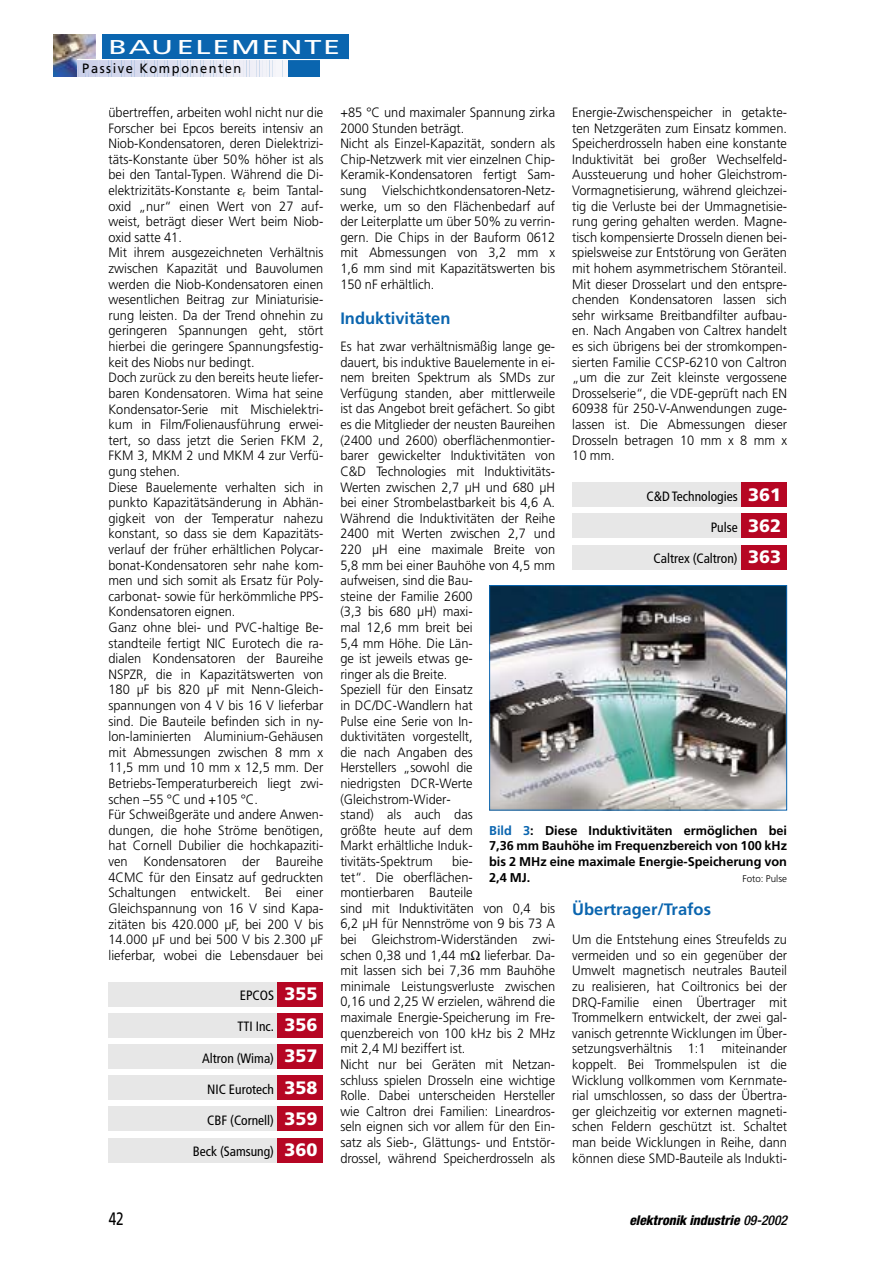
<style>
.page{position:relative;width:893px;height:1262px;background:#fff}
.page>*{position:absolute;margin:0;border:0;box-sizing:border-box;transform-origin:0 0}
.t1{font:19.95px "Frutiger";letter-spacing:.055em;color:#fff;scale:1.53 1}
.t2{font:18px "Frutiger";color:#000;scale:.75 1}
.t3{font:700 16.5px "Frutiger";color:#0a65af}
.t4{font:300 13.5px/15.6px "Frutiger";color:#000;scale:.95 1}
.t5{font:condensed 13.5px "Frutiger";color:#000}
.t6{font:italic 800 condensed 13.5px "Helvetica Neue";color:#000}
.t7{font:13.5px "Frutiger";letter-spacing:.12em;color:#000;scale:.95 1}
.t8{font:700 12.75px/15.6px "Frutiger";letter-spacing:-.005em;color:#000;text-align:justify}
.t9{font:300 9.75px "Frutiger";color:#000}
.s1{font-weight:900;font-stretch:normal;font-size:18px;color:#fff}
.s2{color:#0a65af}
.s3{font-weight:500}
</style>
<div class="page">
<div style="left:92px;top:34px;width:257px;height:26px;background:#0a65af"></div>
<div style="left:92px;top:60px;width:228px;height:17px;background:#0a65af"></div>
<div style="left:47px;top:29px;width:55px;height:55px;background:#fff"></div>
<hr style="left:96px;top:34px;width:1px;height:43px;background:#fafafd">
<img style="left:53px;top:34px;width:43px;height:43px">
<svg style="left:77px;top:60px;width:211px;height:17px;background:#dce0ef"></svg>
<hr style="left:77px;top:59px;width:272px;height:1px;background:#fff">
<img style="left:491px;top:587px;width:294px;height:221px">
<div style="left:489px;top:585px;width:298px;height:225px;border:1px solid #0a65af"></div>
<div style="left:108px;top:982px;width:171px;height:24px;background:#e7e7e7"></div>
<div style="left:277px;top:982px;width:46px;height:24px;background:#b60623"></div>
<div style="left:108px;top:1013px;width:171px;height:24px;background:#e7e7e7"></div>
<div style="left:277px;top:1013px;width:46px;height:24px;background:#b60623"></div>
<div style="left:108px;top:1044px;width:171px;height:24px;background:#e7e7e7"></div>
<div style="left:277px;top:1044px;width:46px;height:24px;background:#b60623"></div>
<div style="left:108px;top:1075px;width:171px;height:25px;background:#e7e7e7"></div>
<div style="left:277px;top:1075px;width:46px;height:25px;background:#b60623"></div>
<div style="left:108px;top:1106px;width:171px;height:25px;background:#e7e7e7"></div>
<div style="left:277px;top:1106px;width:46px;height:25px;background:#b60623"></div>
<div style="left:108px;top:1138px;width:171px;height:24px;background:#e7e7e7"></div>
<div style="left:277px;top:1138px;width:46px;height:24px;background:#b60623"></div>
<div style="left:572px;top:482px;width:170px;height:25px;background:#e7e7e7"></div>
<div style="left:741px;top:482px;width:46px;height:25px;background:#b60623"></div>
<div style="left:572px;top:514px;width:170px;height:24px;background:#e7e7e7"></div>
<div style="left:741px;top:514px;width:46px;height:24px;background:#b60623"></div>
<div style="left:572px;top:545px;width:170px;height:24px;background:#e7e7e7"></div>
<div style="left:741px;top:545px;width:46px;height:24px;background:#b60623"></div>
<h1 class="t1" style="left:108px;top:39px;width:153px">BAUELEMENTE</h1>
<p class="t7" style="left:82px;top:63px;width:169px">Passive Komponenten</p>
<p class="t4" style="left:108px;top:105px;width:228px">übertreffen, arbeiten wohl nicht nur die Forscher bei Epcos bereits intensiv an Niob-Kondensatoren, deren Dielektrizi&shy;täts-Konstante über 50% höher ist als bei den Tantal-Typen. Während die Di&shy;elektrizitäts-Konstante <sub>r</sub> beim Tantal&shy;oxid „nur“ einen Wert von 27 auf&shy;weist, beträgt dieser Wert beim Niob&shy;oxid satte 41.<br>Mit ihrem ausgezeichneten Verhältnis zwischen Kapazität und Bauvolumen werden die Niob-Kondensatoren einen wesentlichen Beitrag zur Miniaturisie&shy;rung leisten. Da der Trend ohnehin zu geringeren Spannungen geht, stört hierbei die geringere Spannungsfestig&shy;keit des Niobs nur bedingt.<br>Doch zurück zu den bereits heute liefer&shy;baren Kondensatoren. Wima hat seine Kondensator-Serie mit Mischielektri&shy;kum in Film/Folienausführung erwei&shy;tert, so dass jetzt die Serien FKM 2, FKM 3, MKM 2 und MKM 4 zur Verfü&shy;gung stehen.<br>Diese Bauelemente verhalten sich in punkto Kapazitätsänderung in Abhän&shy;gigkeit von der Temperatur nahezu konstant, so dass sie dem Kapazitäts&shy;verlauf der früher erhältlichen Polycar&shy;bonat-Kondensatoren sehr nahe kom&shy;men und sich somit als Ersatz für Poly&shy;carbonat- sowie für herkömmliche PPS-Kondensatoren eignen.<br>Ganz ohne blei- und PVC-haltige Be&shy;standteile fertigt NIC Eurotech die ra&shy;dialen Kondensatoren der Baureihe NSPZR, die in Kapazitätswerten von 180 µF bis 820 µF mit Nenn-Gleich&shy;spannungen von 4 V bis 16 V lieferbar sind. Die Bauteile befinden sich in ny&shy;lon-laminierten Aluminium-Gehäusen mit Abmessungen zwischen 8 mm x 11,5 mm und 10 mm x 12,5 mm. Der Betriebs-Temperaturbereich liegt zwi&shy;schen –55 °C und +105 °C.<br>Für Schweißgeräte und andere Anwen&shy;dungen, die hohe Ströme benötigen, hat Cornell Dubilier die hochkapaziti&shy;ven Kondensatoren der Baureihe 4CMC für den Einsatz auf gedruckten Schaltungen entwickelt. Bei einer Gleichspannung von 16 V sind Kapa&shy;zitäten bis 420.000 µF, bei 200 V bis 14.000 µF und bei 500 V bis 2.300 µF lieferbar, wobei die Lebensdauer bei</p>
<p class="t4" style="left:340px;top:106px;width:228px">+85 °C und maximaler Spannung zirka 2000 Stunden beträgt.<br>Nicht als Einzel-Kapazität, sondern als Chip-Netzwerk mit vier einzelnen Chip-Keramik-Kondensatoren fertigt Sam&shy;sung Vielschichtkondensatoren-Netz&shy;werke, um so den Flächenbedarf auf der Leiterplatte um über 50% zu verrin&shy;gern. Die Chips in der Bauform 0612 mit Abmessungen von 3,2 mm x 1,6 mm sind mit Kapazitätswerten bis 150 nF erhältlich.</p>
<p class="t4" style="left:572px;top:105px;width:228px;text-align:justify">Energie-Zwischenspeicher in getakte&shy;ten Netzgeräten zum Einsatz kommen.<br>Speicherdrosseln haben eine konstante Induktivität bei großer Wechselfeld-Aussteuerung und hoher Gleichstrom-Vormagnetisierung, während gleichzei&shy;tig die Verluste bei der Ummagnetisie&shy;rung gering gehalten werden. Magne&shy;tisch kompensierte Drosseln dienen bei&shy;spielsweise zur Entstörung von Geräten mit hohem asymmetrischem Störanteil.<br>Mit dieser Drosselart und den entspre&shy;chenden Kondensatoren lassen sich sehr wirksame Breitbandfilter aufbau&shy;en. Nach Angaben von Caltrex handelt es sich übrigens bei der stromkompen&shy;sierten Familie CCSP-6210 von Caltron „um die zur Zeit kleinste vergossene Drosselserie“, die VDE-geprüft nach EN 60938 für 250-V-Anwendungen zuge&shy;lassen ist. Die Abmessungen dieser Drosseln betragen 10 mm x 8 mm x 10 mm.</p>
<p class="t3" style="left:340px;top:311px;width:112px">Induktivitäten</p>
<p class="t4" style="left:340px;top:339px;width:228px">Es hat zwar verhältnismäßig lange ge&shy;dauert, bis induktive Bauelemente in ei&shy;nem breiten Spektrum als SMDs zur<br>Verfügung standen, aber mittlerweile ist das Angebot breit gefächert. So gibt es die Mitglieder der neusten Baureihen (2400 und 2600) oberflächenmontier&shy;barer gewickelter Induktivitäten von<br>C&amp;D Technologies mit Induktivitäts-<br>Werten zwischen 2,7 µH und 680 µH bei einer Strombelastbarkeit bis 4,6 A.<br>Während die Induktivitäten der Reihe<br>2400 mit Werten zwischen 2,7 und<br>220 µH eine maximale Breite von<br>5,8 mm bei einer Bauhöhe von 4,5 mm aufweisen, sind die Bau-<br>steine der Familie 2600<br>(3,3 bis 680 µH) maxi-<br>mal 12,6 mm breit bei<br>5,4 mm Höhe. Die Län-<br>ge ist jeweils etwas ge-<br>ringer als die Breite.<br>Speziell für den Einsatz<br>in DC/DC-Wandlern hat<br>Pulse eine Serie von In-<br>duktivitäten vorgestellt,<br>die nach Angaben des<br>Herstellers „sowohl die<br>niedrigsten DCR-Werte (Gleichstrom-Wider-<br>stand) als auch das<br>größte heute auf dem<br>Markt erhältliche Induk&shy;tivitäts-Spektrum</p>
<p class="t5" style="left:646px;top:490px;width:136px">C&amp;D Technologies <span class="s1">361</span></p>
<p class="t5" style="left:710px;top:522px;width:72px">Pulse <span class="s1">362</span></p>
<p class="t5" style="left:653px;top:553px;width:129px">Caltrex (Caltron) <span class="s1">363</span></p>
<p class="t8" style="left:489px;top:823px;width:299px"><span class="s2">Bild 3</span>: Diese Induktivitäten ermöglichen bei 7,36 mm Bauhöhe im Frequenzbereich von 100 kHz bis 2 MHz eine maximale Energie-Speicherung von 2,4 MJ.</p>
<p class="t4" style="left:340px;top:854px;width:228px;text-indent:112px">bie-<br>tet“. Die oberflächen-<br>montierbaren Bauteile<br>sind mit Induktivitäten von 0,4 bis 6,2 µH für Nennströme von 9 bis 73 A bei Gleichstrom-Widerständen zwi&shy;schen 0,38 und 1,44 m lieferbar. Da&shy;mit lassen sich bei 7,36 mm Bauhöhe minimale Leistungsverluste zwischen 0,16 und 2,25 W erzielen, während die maximale Energie-Speicherung im Fre&shy;quenzbereich von 100 kHz bis 2 MHz mit 2,4 MJ beziffert ist.<br>Nicht nur bei Geräten mit Netzan&shy;schluss spielen Drosseln eine wichtige Rolle. Dabei unterscheiden Hersteller wie Caltron drei Familien: Lineardros&shy;seln eignen sich vor allem für den Ein&shy;satz als Sieb-, Glättungs- und Entstör&shy;drossel, während Speicherdrosseln als</p>
<p class="t9" style="left:742px;top:874px;width:46px">Foto: Pulse</p>
<p class="t3" style="left:572px;top:902px;width:140px">Übertrager/Trafos</p>
<p class="t4" style="left:572px;top:932px;width:228px;text-align:justify">Um die Entstehung eines Streufelds zu vermeiden und so ein gegenüber der Umwelt magnetisch neutrales Bauteil zu realisieren, hat Coiltronics bei der DRQ-Familie einen Übertrager mit Trommelkern entwickelt, der zwei gal&shy;vanisch getrennte Wicklungen im Über&shy;setzungsverhältnis 1:1 miteinander koppelt. Bei Trommelspulen ist die Wicklung vollkommen vom Kernmate&shy;rial umschlossen, so dass der Übertra&shy;ger gleichzeitig vor externen magneti&shy;schen Feldern geschützt ist. Schaltet man beide Wicklungen in Reihe, dann können diese SMD-Bauteile als Indukti-</p>
<p class="t5" style="left:240px;top:990px;width:79px">EPCOS <span class="s1">355</span></p>
<p class="t5" style="left:237px;top:1021px;width:81px">TTI Inc. <span class="s1">356</span></p>
<p class="t5" style="left:202px;top:1052px;width:117px">Altron (Wima) <span class="s1">357</span></p>
<p class="t5" style="left:207px;top:1083px;width:112px">NIC Eurotech <span class="s1">358</span></p>
<p class="t5" style="left:207px;top:1114px;width:112px">CBF (Cornell) <span class="s1">359</span></p>
<p class="t5" style="left:193px;top:1146px;width:126px">Beck (Samsung) <span class="s1">360</span></p>
<h2 class="t2" style="left:109px;top:1211px;width:22px">42</h2>
<p class="t6" style="left:629px;top:1215px;width:159px">elektronik industrie <span class="s3">09-2002</span></p>
</div>
